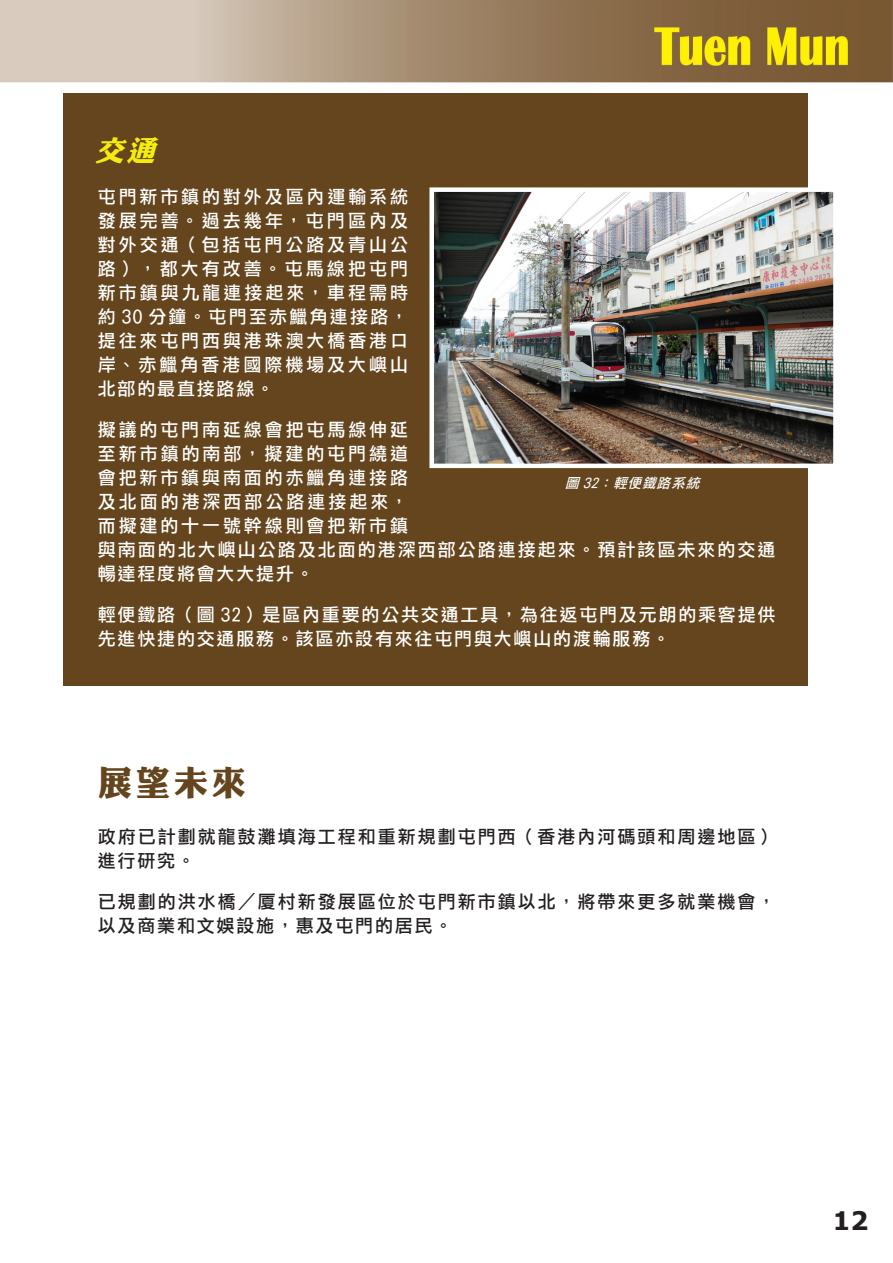
<style>
.page{position:relative;width:893px;height:1263px;background:#fff}
.page>*{position:absolute;margin:0;border:0;box-sizing:border-box;transform-origin:0 0}
.Title_tc{font:34.5px "DF Li King Hei W8 WIN BF";color:#64451d}
.Sub_Title_tc{font:italic 28.5px "DF Li King Hei W8 WIN BF";color:#f6ec0c}
.t1{font:700 25.5px "Verdana";color:#231f20}
.text_tc{font:18px/24px "DF Li Hei Md WIN BF";letter-spacing:.125em;color:#fff;text-align:justify}
.text_tc-2{font:18px/24px "DF Li Hei Md WIN BF";letter-spacing:.16em;color:#fff}
.text_tc-3{font:18px/24px "DF Li Hei Md WIN BF";letter-spacing:.11em;color:#231f20}
.text_tc-4{font:18px/24px "DF Li Hei Md WIN BF";letter-spacing:.1em;color:#fff}
.cap_tc{font:italic 13.5px "DF Li Hei Md WIN BF";color:#fff}
</style>
<div class="page">
<img style="left:0;top:0;width:893px;height:83px">
<div style="left:64px;top:94px;width:744px;height:592px;background:#64451d"></div>
<img style="left:434px;top:192px;width:399px;height:271px">
<div style="left:429px;top:187px;width:409px;height:281px;border:4px solid #fff"></div>
<p class="Sub_Title_tc" style="left:95px;top:136px;width:69px">交通</p>
<p class="text_tc" style="left:98px;top:185px;width:312px">屯門新市鎮的對外及區內運輸系統發展完善。過去幾年，屯門區內及對外交通（包括屯門公路及青山公路），都大有改善。屯馬線把屯門新市鎮與九龍連接起來，車程需時約 30 分鐘。屯門至赤鱲角連接路，提往來屯門西與港珠澳大橋香港口岸、赤鱲角香港國際機場及大嶼山北部的最直接路線。</p>
<p class="text_tc-2" style="left:98px;top:418px;width:679px">擬議的屯門南延線會把屯馬線伸延<br>至新市鎮的南部，擬建的屯門繞道<br>會把新市鎮與南面的赤鱲角連接路<br>及北面的港深西部公路連接起來，<br>而擬建的十一號幹線則會把新市鎮<br>與南面的北大嶼山公路及北面的港深西部公路連接起來。預計該區未來的交通暢達程度將會大大提升。</p>
<p class="text_tc-4" style="left:98px;top:603px;width:679px">輕便鐵路（圖 32）是區內重要的公共交通工具，為往返屯門及元朗的乘客提供先進快捷的交通服務。該區亦設有來往屯門與大嶼山的渡輪服務。</p>
<p class="cap_tc" style="left:565px;top:476px;width:139px">圖 32：輕便鐵路系統</p>
<p class="Title_tc" style="left:98px;top:765px;width:150px">展望未來</p>
<p class="text_tc-3" style="left:98px;top:824px;width:679px">政府已計劃就龍鼓灘填海工程和重新規劃屯門西（香港內河碼頭和周邊地區）進行研究。</p>
<p class="text_tc-3" style="left:98px;top:889px;width:679px">已規劃的洪水橋／厦村新發展區位於屯門新市鎮以北，將帶來更多就業機會，以及商業和文娛設施，惠及屯門的居民。</p>
<h3 class="t1" style="left:832px;top:1202px;width:38px">12</h3>
</div>
